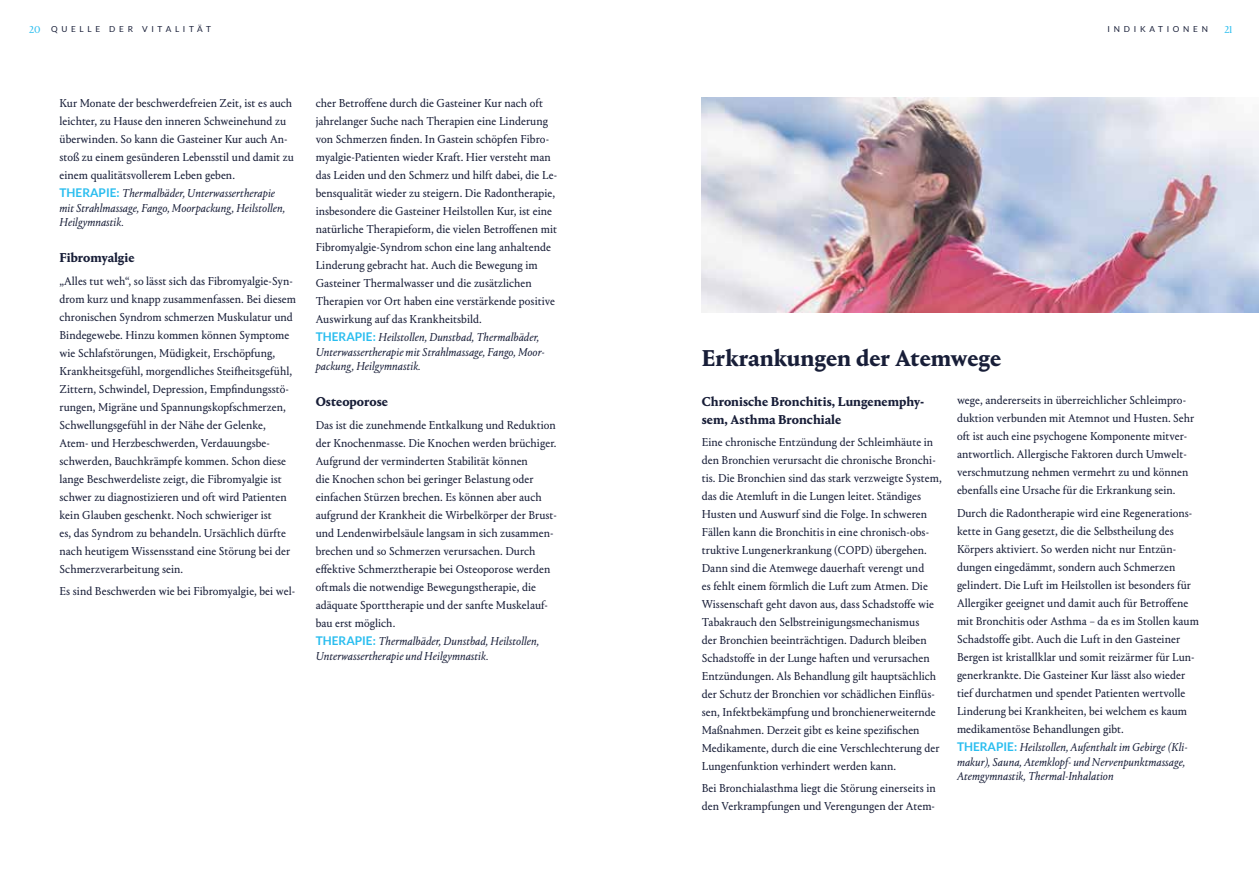
<style>
.page{position:relative;width:1259px;height:893px;background:#fff}
.page>*{position:absolute;margin:0;border:0;box-sizing:border-box;transform-origin:0 0}
.t1{font:700 24px "Portrait Text";letter-spacing:-.005em;color:#181e38}
.t2{font:700 13.5px/18px "Portrait Text";color:#181e38}
.t3{font:12px/18px "Portrait Text";color:#181e38}
.t4{font:italic 12px/14.4px "Portrait Text LF";color:#181e38}
.t5{font:10.5px "Portrait";color:#29bdef}
.t6{font:8.25px "Lato";letter-spacing:.45em;color:#181e38}
.s1{font-family:"Portrait";font-size:10.5px;color:#29bdef}
.s2{font-family:"Lato";font-weight:700;font-style:normal;color:#29bdef}
</style>
<div class="page">
<img style="left:702px;top:98px;width:557px;height:215px">
<p class="t6" style="left:29px;top:25px;width:183px"><span class="s1">20</span> QUELLE DER VITALITÄT</p>
<p class="t6" style="left:1107px;top:25px;width:102px">INDIKATIONEN</p>
<p class="t5" style="left:1224px;top:23px;width:10px">21</p>
<p class="t3" style="left:60px;top:93px;width:236px">Kur Monate der beschwerdefreien Zeit, ist es auch leichter, zu Hause den inneren Schweinehund zu überwinden. So kann die Gasteiner Kur auch An&shy;stoß zu einem gesünderen Lebensstil und damit zu einem qualitätsvollerem Leben geben.</p>
<p class="t4" style="left:60px;top:186px;width:227px"><span class="s2">THERAPIE:</span> Thermalbäder, Unterwassertherapie mit Strahlmassage, Fango, Moorpackung, Heilstollen,<br>Heilgymnastik.</p>
<p class="t2" style="left:60px;top:248px;width:77px">Fibromyalgie</p>
<p class="t3" style="left:60px;top:271px;width:238px">„Alles tut weh“, so lässt sich das Fibromyalgie-Syn&shy;drom kurz und knapp zusammenfassen. Bei diesem chronischen Syndrom schmerzen Muskulatur und Bindegewebe. Hinzu kommen können Symptome wie Schlafstörungen, Müdigkeit, Erschöpfung, Krankheitsgefühl, morgendliches Steifheitsgefühl, Zittern, Schwindel, Depression, Empfindungsstö&shy;rungen, Migräne und Spannungskopfschmerzen, Schwellungsgefühl in der Nähe der Gelenke, Atem- und Herzbeschwerden, Verdauungsbe&shy;schwerden, Bauchkrämpfe kommen. Schon diese lange Beschwerdeliste zeigt, die Fibromyalgie ist schwer zu diagnostizieren und oft wird Patienten kein Glauben geschenkt. Noch schwieriger ist<br>es, das Syndrom zu behandeln. Ursächlich dürfte nach heutigem Wissensstand eine Störung bei der Schmerzverarbeitung sein.</p>
<p class="t3" style="left:60px;top:581px;width:237px">Es sind Beschwerden wie bei Fibromyalgie, bei wel-</p>
<p class="t3" style="left:316px;top:93px;width:243px">cher Betroffene durch die Gasteiner Kur nach oft jahrelanger Suche nach Therapien eine Linderung von Schmerzen finden. In Gastein schöpfen Fibro&shy;myalgie-Patienten wieder Kraft. Hier versteht man das Leiden und den Schmerz und hilft dabei, die Le&shy;bensqualität wieder zu steigern. Die Radontherapie, insbesondere die Gasteiner Heilstollen Kur, ist eine natürliche Therapieform, die vielen Betroffenen mit Fibromyalgie-Syndrom schon eine lang anhaltende Linderung gebracht hat. Auch die Bewegung im Gasteiner Thermalwasser und die zusätzlichen Therapien vor Ort haben eine verstärkende positive Auswirkung auf das Krankheitsbild.</p>
<p class="t4" style="left:316px;top:330px;width:231px"><span class="s2">THERAPIE:</span> Heilstollen, Dunstbad, Thermalbäder,<br>Unterwassertherapie mit Strahlmassage, Fango, Moor&shy;packung, Heilgymnastik.</p>
<p class="t2" style="left:316px;top:392px;width:74px">Osteoporose</p>
<p class="t3" style="left:316px;top:415px;width:243px">Das ist die zunehmende Entkalkung und Reduktion der Knochenmasse. Die Knochen werden brüchiger.<br>Aufgrund der verminderten Stabilität können<br>die Knochen schon bei geringer Belastung oder einfachen Stürzen brechen. Es können aber auch aufgrund der Krankheit die Wirbelkörper der Brust&shy;und Lendenwirbelsäule langsam in sich zusammen&shy;brechen und so Schmerzen verursachen. Durch effektive Schmerztherapie bei Osteoporose werden oftmals die notwendige Bewegungstherapie, die adäquate Sporttherapie und der sanfte Muskelauf&shy;bau erst möglich.</p>
<p class="t4" style="left:316px;top:633px;width:225px"><span class="s2">THERAPIE:</span> Thermalbäder, Dunstbad, Heilstollen,<br>Unterwassertherapie und Heilgymnastik.</p>
<h1 class="t1" style="left:702px;top:340px;width:301px">Erkrankungen der Atemwege</h1>
<p class="t2" style="left:702px;top:391px;width:224px">Chronische Bronchitis, Lungenemphy&shy;sem, Asthma Bronchiale</p>
<p class="t3" style="left:702px;top:432px;width:242px">Eine chronische Entzündung der Schleimhäute in den Bronchien verursacht die chronische Bronchi&shy;tis. Die Bronchien sind das stark verzweigte System, das die Atemluft in die Lungen leitet. Ständiges Husten und Auswurf sind die Folge. In schweren Fällen kann die Bronchitis in eine chronisch-obs&shy;truktive Lungenerkrankung (COPD) übergehen.<br>Dann sind die Atemwege dauerhaft verengt und<br>es fehlt einem förmlich die Luft zum Atmen. Die Wissenschaft geht davon aus, dass Schadstoffe wie Tabakrauch den Selbstreinigungsmechanismus<br>der Bronchien beeinträchtigen. Dadurch bleiben Schadstoffe in der Lunge haften und verursachen Entzündungen. Als Behandlung gilt hauptsächlich der Schutz der Bronchien vor schädlichen Einflüs&shy;sen, Infektbekämpfung und bronchienerweiternde Maßnahmen. Derzeit gibt es keine spezifischen Medikamente, durch die eine Verschlechterung der Lungenfunktion verhindert werden kann.</p>
<p class="t3" style="left:702px;top:778px;width:235px">Bei Bronchialasthma liegt die Störung einerseits in den Verkrampfungen und Verengungen der Atem-</p>
<p class="t3" style="left:957px;top:391px;width:239px">wege, andererseits in überreichlicher Schleimpro&shy;duktion verbunden mit Atemnot und Husten. Sehr oft ist auch eine psychogene Komponente mitver&shy;antwortlich. Allergische Faktoren durch Umwelt&shy;verschmutzung nehmen vermehrt zu und können ebenfalls eine Ursache für die Erkrankung sein.</p>
<p class="t3" style="left:957px;top:503px;width:243px">Durch die Radontherapie wird eine Regenerations&shy;kette in Gang gesetzt, die die Selbstheilung des Körpers aktiviert. So werden nicht nur Entzün&shy;dungen eingedämmt, sondern auch Schmerzen gelindert. Die Luft im Heilstollen ist besonders für Allergiker geeignet und damit auch für Betroffene mit Bronchitis oder Asthma – da es im Stollen kaum Schadstoffe gibt. Auch die Luft in den Gasteiner Bergen ist kristallklar und somit reizärmer für Lun&shy;generkrankte. Die Gasteiner Kur lässt also wieder tief durchatmen und spendet Patienten wertvolle Linderung bei Krankheiten, bei welchem es kaum medikamentöse Behandlungen gibt.</p>
<p class="t4" style="left:957px;top:740px;width:232px"><span class="s2">THERAPIE:</span> Heilstollen, Aufenthalt im Gebirge (Kli&shy;makur), Sauna, Atemklopf- und Nervenpunktmassage,<br>Atemgymnastik, Thermal-Inhalation</p>
</div>
